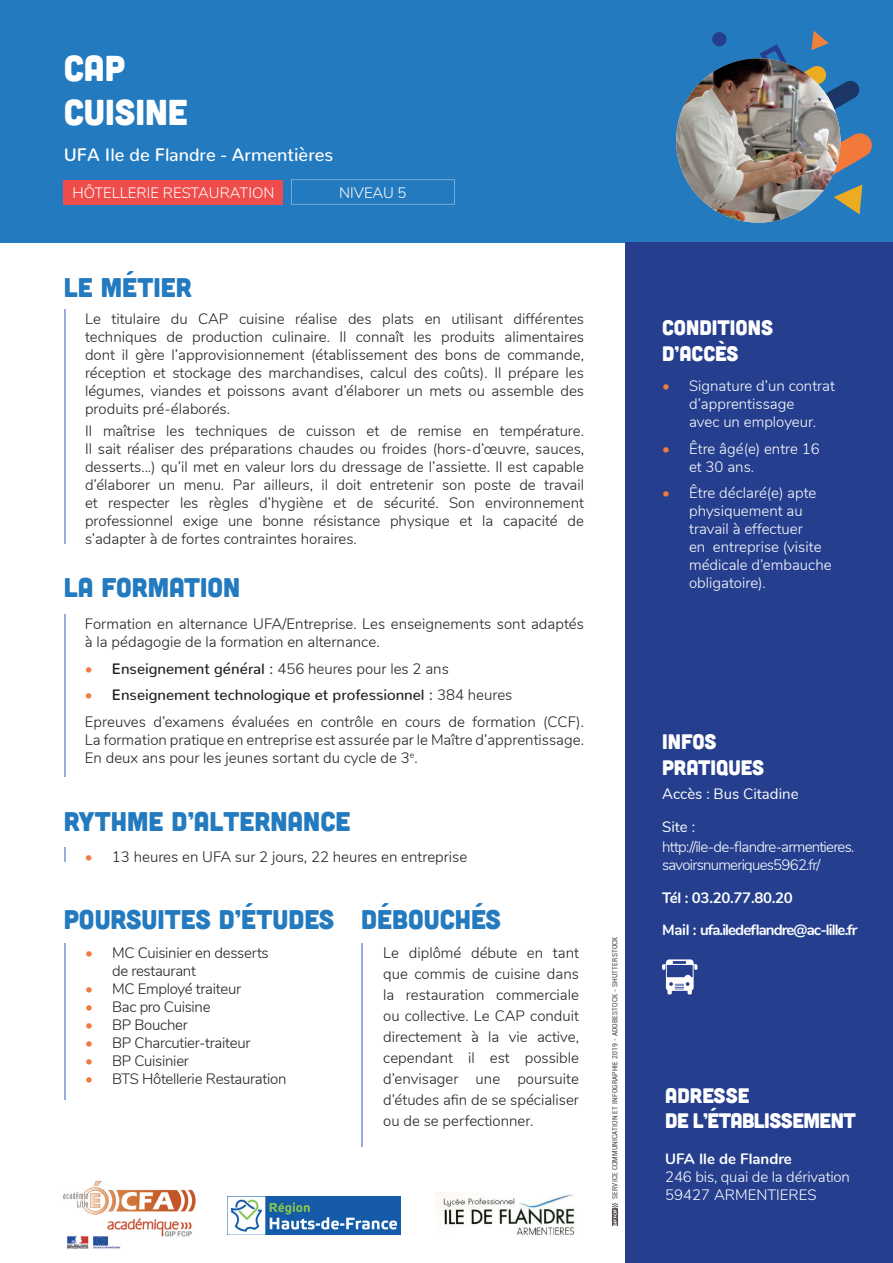
<style>
.page{position:relative;width:893px;height:1263px;background:#fff}
.page>*{position:absolute;margin:0;border:0;box-sizing:border-box;transform-origin:0 0}
.t1{font:36px/43.2px "Cubano";color:#fff}
.t2{font:27px "Cubano";color:#237abf}
.t3{font:21px/25.2px "Cubano";color:#fff}
.t4{font:21px/25.2px "Cubano";letter-spacing:-.025em;color:#fff}
.t5{font:500 18px "Nunito";color:#fff}
.t6{font:300 15px/18px "Nunito";color:#231f20;text-align:justify}
.t7{font:300 15px/18px "Nunito";color:#fff}
.t8{font:300 15px/18px "Nunito";letter-spacing:-.02em;color:#231f20}
.t9{font:300 15px/18px "Nunito";letter-spacing:-.05em;color:#fff}
.t10{font:700 15px/32.5px "Nunito";letter-spacing:-.06em;color:#fff}
.t11{font:500 15px "Nunito";color:#231f20}
.t12{font:15px/32.5px "Nunito";color:#fff}
.t13{font:700 15px "Nunito";color:#fff}
.t14{font:condensed 7.5px "Roboto";letter-spacing:.02em;color:#574f4c}
.s1{font-weight:400;color:#f3793b}
.s2{font-weight:300}
.s3{font-weight:500}
</style>
<div class="page">
<div style="left:0;top:0;width:893px;height:242px;background:#237abf"></div>
<div style="left:625px;top:242px;width:268px;height:1021px;background:#253f8e"></div>
<svg style="left:612px;top:1203px;width:6px;height:23px"></svg>
<div style="left:64px;top:180px;width:219px;height:24px;background:#ef4d4b"></div>
<svg style="left:291px;top:180px;width:164px;height:24px"></svg>
<div style="left:712px;top:32px;width:14px;height:14px;background:#253f8e;border-radius:50%"></div>
<svg style="left:760px;top:31px;width:100px;height:93px"></svg>
<svg style="left:796px;top:133px;width:76px;height:81px"></svg>
<img style="left:676px;top:58px;width:164px;height:165px;border-radius:82px">
<img style="left:64px;top:1181px;width:132px;height:67px">
<img style="left:227px;top:1196px;width:174px;height:39px">
<img style="left:435px;top:1192px;width:140px;height:44px">
<hr style="left:64px;top:309px;width:1px;height:235px;background:#94afda">
<svg style="left:64px;top:847px;width:1px;height:15px"></svg>
<hr style="left:64px;top:614px;width:1px;height:163px;background:#94afda">
<hr style="left:64px;top:943px;width:1px;height:156px;background:#94afda">
<hr style="left:361px;top:943px;width:2px;height:204px;background:#94afda">
<svg style="left:662px;top:959px;width:35px;height:35px"></svg>
<h1 class="t1" style="left:64px;top:45px;width:126px">CAP<br>CUISINE</h1>
<p class="t5" style="left:64px;top:139px;width:271px">UFA Ile de Flandre - Armentières</p>
<p class="t7" style="left:72px;top:183px;width:203px">HÔTELLERIE RESTAURATION</p>
<p class="t7" style="left:339px;top:183px;width:69px">NIVEAU 5</p>
<h2 class="t2" style="left:64px;top:271px;width:130px">LE MÉTIER</h2>
<p class="t6" style="left:85px;top:308px;width:501px">Le titulaire du CAP cuisine réalise des plats en utilisant différentes techniques de production culinaire. Il connaît les produits alimentaires dont il gère l’approvisionnement (établissement des bons de commande, réception et stockage des marchandises, calcul des coûts). Il prépare les légumes, viandes et poissons avant d’élaborer un mets ou assemble des produits pré-élaborés.</p>
<p class="t6" style="left:85px;top:421px;width:501px">Il maîtrise les techniques de cuisson et de remise en température.<br>Il sait réaliser des préparations chaudes ou froides (hors-d’œuvre, sauces, desserts...) qu’il met en valeur lors du dressage de l’assiette. Il est capable d’élaborer un menu. Par ailleurs, il doit entretenir son poste de travail et respecter les règles d’hygiène et de sécurité. Son environnement professionnel exige une bonne résistance physique et la capacité de s’adapter à de fortes contraintes horaires.</p>
<h2 class="t2" style="left:64px;top:570px;width:178px">LA FORMATION</h2>
<p class="t6" style="left:85px;top:614px;width:500px">Formation en alternance UFA/Entreprise. Les enseignements sont adaptés à la pédagogie de la formation en alternance.</p>
<p class="t11" style="left:85px;top:655px;width:365px"><span class="s1">•</span> Enseignement général : <span class="s2">456 heures pour les 2 ans</span></p>
<p class="t6" style="left:85px;top:681px;width:501px;line-height:26.5px"><span class="s1">•</span> <span class="s3">Enseignement technologique et professionnel :</span> 384 heures<br>Epreuves d’examens évaluées en contrôle en cours de formation (CCF).</p>
<p class="t6" style="left:85px;top:730px;width:501px">La formation pratique en entreprise est assurée par le Maître d’apprentissage.<br>En deux ans pour les jeunes sortant du cycle de 3<sup>e</sup>.</p>
<h2 class="t2" style="left:64px;top:804px;width:288px">RYTHME D’ALTERNANCE</h2>
<p class="t6" style="left:85px;top:847px;width:384px"><span class="s1">•</span> 13 heures en UFA sur 2 jours, 22 heures en entreprise</p>
<h2 class="t2" style="left:64px;top:902px;width:439px">POURSUITES D’ÉTUDES DÉBOUCHÉS</h2>
<p class="t6" style="left:383px;top:941px;width:197px;line-height:21px">Le diplômé débute en tant que commis de cuisine dans la restauration commerciale ou collective. Le CAP conduit directement à la vie active, cependant il est possible d’envisager une poursuite d’études afin de se spécialiser ou de se perfectionner.</p>
<p class="t8" style="left:112px;top:943px;width:158px;text-indent:-27px"><span class="s1">•</span> MC Cuisinier en desserts de restaurant</p>
<p class="t8" style="left:85px;top:979px;width:158px"><span class="s1">•</span> MC Employé traiteur</p>
<p class="t8" style="left:85px;top:997px;width:127px"><span class="s1">•</span> Bac pro Cuisine</p>
<p class="t8" style="left:85px;top:1015px;width:104px"><span class="s1">•</span> BP Boucher</p>
<p class="t8" style="left:85px;top:1033px;width:167px"><span class="s1">•</span> BP Charcutier-traiteur</p>
<p class="t8" style="left:85px;top:1051px;width:105px"><span class="s1">•</span> BP Cuisinier</p>
<p class="t8" style="left:85px;top:1069px;width:203px"><span class="s1">•</span> BTS Hôtellerie Restauration</p>
<p class="t14" style="left:610px;top:1199px;width:264px;rotate:-90deg">SERVICE COMMUNICATION ET INFOGRAPHIE 2019 - ADOBESTOCK - SHUTTERSTOCK</p>
<h3 class="t3" style="left:662px;top:314px;width:112px">CONDITIONS<br>D’ACCÈS</h3>
<p class="t7" style="left:689px;top:376px;width:148px;text-indent:-27px"><span class="s1">•</span> Signature d’un contrat d’apprentissage<br>avec un employeur.</p>
<p class="t7" style="left:689px;top:439px;width:132px;text-indent:-27px"><span class="s1">•</span> Être âgé(e) entre 16 et 30 ans.</p>
<p class="t7" style="left:689px;top:483px;width:144px;text-indent:-27px"><span class="s1">•</span> Être déclaré(e) apte physiquement au travail à effectuer<br>en entreprise (visite médicale d’embauche obligatoire).</p>
<h3 class="t3" style="left:662px;top:728px;width:104px">INFOS<br>PRATIQUES</h3>
<p class="t12" style="left:662px;top:777px;width:138px">Accès : Bus Citadine<br>Site :</p>
<p class="t9" style="left:662px;top:837px;width:194px">http://ile-de-flandre-armentieres. savoirsnumeriques5962.fr/</p>
<p class="t10" style="left:662px;top:880px;width:197px">Tél : 03.20.77.80.20<br>Mail : ufa.iledeflandre@ac-lille.fr</p>
<h3 class="t4" style="left:665px;top:1081px;width:192px">ADRESSE<br>DE L’ÉTABLISSEMENT</h3>
<p class="t13" style="left:665px;top:1147px;width:128px">UFA Ile de Flandre</p>
<p class="t7" style="left:665px;top:1167px;width:186px">246 bis, quai de la dérivation<br>59427 ARMENTIERES</p>
</div>
